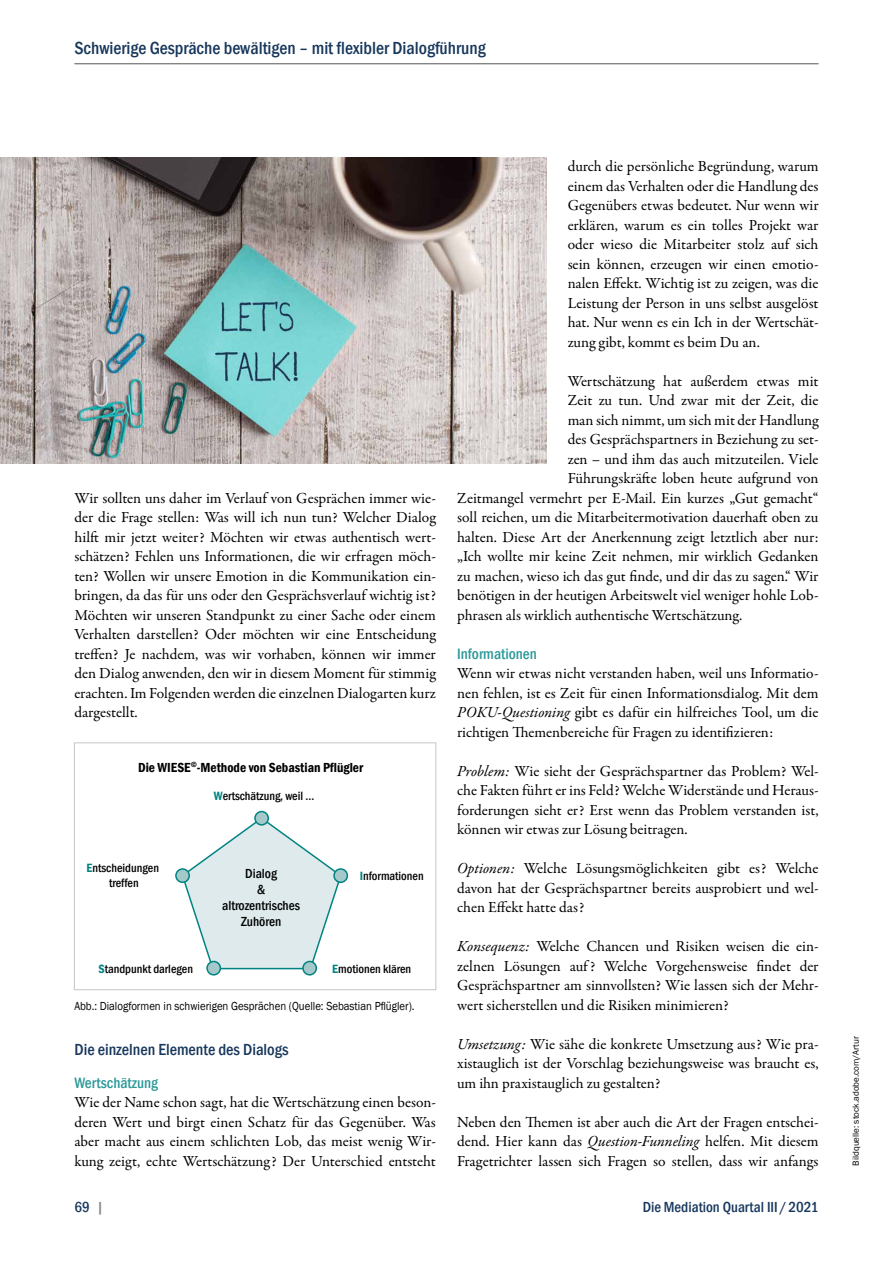
<style>
.page{position:relative;width:893px;height:1263px;background:#fff}
.page>*{position:absolute;margin:0;border:0;box-sizing:border-box;transform-origin:0 0}
.t1{font:500 condensed 18px "Franklin Gothic";color:#17375c}
.t2{font:500 condensed 16.5px "Franklin Gothic";color:#17375c}
.t3{font:15.45px/19.5px "Garamond Premr Pro";color:#000;text-align:justify}
.t4{font:500 condensed 15.45px "Franklin Gothic";color:#2c9898}
.t5{font:500 condensed 15px "Franklin Gothic";color:#17375c}
.t6{font:600 condensed 13.5px "Franklin Gothic";color:#000}
.t7{font:500 condensed 13.5px/15.9px "Franklin Gothic";color:#000;text-align:center}
.t8{font:500 condensed 12.3px/14.9px "Franklin Gothic";color:#000;text-align:center}
.t9{font:12px "Franklin Gothic";color:#000;scale:.9 1}
.t10{font:9px "Franklin Gothic";color:#000}
.s1{font-weight:600;color:#008482}
.s2{font-style:italic}
.s3{color:#868786}
</style>
<div class="page">
<hr style="left:74px;top:63px;width:745px;height:1px;background:#565655">
<img style="left:0;top:157px;width:546px;height:307px">
<svg style="left:184px;top:821px;width:155px;height:149px"></svg>
<div style="left:176px;top:869px;width:13px;height:13px;background:#a5c9ca;border-radius:50%"></div>
<div style="left:175px;top:868px;width:15px;height:15px;border:2px solid #008482;border-radius:50%"></div>
<div style="left:255px;top:811px;width:13px;height:14px;background:#a5c9ca;border-radius:50%"></div>
<div style="left:254px;top:811px;width:15px;height:14px;border:2px solid #008482;border-radius:50%"></div>
<div style="left:334px;top:869px;width:13px;height:13px;background:#a5c9ca;border-radius:50%"></div>
<div style="left:333px;top:868px;width:15px;height:15px;border:2px solid #008482;border-radius:50%"></div>
<div style="left:303px;top:961px;width:13px;height:14px;background:#a5c9ca;border-radius:50%"></div>
<div style="left:302px;top:961px;width:15px;height:14px;border:2px solid #008482;border-radius:50%"></div>
<div style="left:207px;top:961px;width:13px;height:14px;background:#a5c9ca;border-radius:50%"></div>
<div style="left:206px;top:961px;width:15px;height:14px;border:2px solid #008482;border-radius:50%"></div>
<div style="left:74px;top:742px;width:362px;height:248px;border:1px solid #c5c6c6"></div>
<p class="t1" style="left:74px;top:36px;width:413px">Schwierige Gespräche bewältigen – mit flexibler Dialogführung</p>
<p class="t3" style="left:74px;top:488px;width:363px">Wir sollten uns daher im Verlauf von Gesprächen immer wie&shy;der die Frage stellen: Was will ich nun tun? Welcher Dialog hilft mir jetzt weiter? Möchten wir etwas authentisch wert&shy;schätzen? Fehlen uns Informationen, die wir erfragen möch&shy;ten? Wollen wir unsere Emotion in die Kommunikation ein&shy;bringen, da das für uns oder den Gesprächsverlauf wichtig ist?<br>Möchten wir unseren Standpunkt zu einer Sache oder einem Verhalten darstellen? Oder möchten wir eine Entscheidung treffen? Je nachdem, was wir vorhaben, können wir immer den Dialog anwenden, den wir in diesem Moment für stimmig erachten. Im Folgenden werden die einzelnen Dialogarten kurz dargestellt.</p>
<p class="t6" style="left:138px;top:758px;width:227px">Die WIESE<sup>©</sup>-Methode von Sebastian Pflügler</p>
<p class="t8" style="left:214px;top:789px;width:102px"><span class="s1">W</span>ertschätzung, weil ...</p>
<p class="t8" style="left:87px;top:861px;width:74px"><span class="s1">E</span>ntscheidungen treffen</p>
<p class="t8" style="left:360px;top:868px;width:65px"><span class="s1">I</span>nformationen</p>
<p class="t7" style="left:222px;top:866px;width:80px">Dialog<br>&amp; altrozentrisches<br>Zuhören</p>
<p class="t8" style="left:98px;top:961px;width:96px"><span class="s1">S</span>tandpunkt darlegen</p>
<p class="t8" style="left:332px;top:961px;width:80px"><span class="s1">E</span>motionen klären</p>
<p class="t9" style="left:74px;top:998px;width:380px">Abb.: Dialogformen in schwierigen Gesprächen (Quelle: Sebastian Pflügler).</p>
<p class="t2" style="left:74px;top:1038px;width:216px">Die einzelnen Elemente des Dialogs</p>
<p class="t4" style="left:74px;top:1072px;width:85px">Wertschätzung</p>
<p class="t3" style="left:74px;top:1093px;width:363px">Wie der Name schon sagt, hat die Wertschätzung einen beson&shy;deren Wert und birgt einen Schatz für das Gegenüber. Was aber macht aus einem schlichten Lob, das meist wenig Wir&shy;kung zeigt, echte Wertschätzung? Der Unterschied entsteht</p>
<p class="t3" style="left:568px;top:157px;width:252px">durch die persönliche Begründung, warum einem das Verhalten oder die Handlung des Gegenübers etwas bedeutet. Nur wenn wir erklären, warum es ein tolles Projekt war oder wieso die Mitarbeiter stolz auf sich sein können, erzeugen wir einen emotio&shy;nalen Effekt. Wichtig ist zu zeigen, was die Leistung der Person in uns selbst ausgelöst hat. Nur wenn es ein Ich in der Wertschät&shy;zung gibt, kommt es beim Du an.</p>
<p class="t3" style="left:568px;top:371px;width:252px">Wertschätzung hat außerdem etwas mit</p>
<p class="t3" style="left:568px;top:391px;width:252px">Zeit zu tun. Und zwar mit der Zeit, die</p>
<p class="t3" style="left:568px;top:410px;width:252px">man sich nimmt, um sich mit der Handlung</p>
<p class="t3" style="left:568px;top:430px;width:252px">des Gesprächspartners in Beziehung zu set-</p>
<p class="t3" style="left:568px;top:449px;width:252px">zen – und ihm das auch mitzuteilen. Viele</p>
<p class="t3" style="left:568px;top:469px;width:252px">Führungskräfte loben heute aufgrund von</p>
<p class="t3" style="left:457px;top:488px;width:363px">Zeitmangel vermehrt per E-Mail. Ein kurzes „Gut gemacht“</p>
<p class="t3" style="left:457px;top:508px;width:363px">soll reichen, um die Mitarbeitermotivation dauerhaft oben zu</p>
<p class="t3" style="left:457px;top:527px;width:363px">halten. Diese Art der Anerkennung zeigt letztlich aber nur:</p>
<p class="t3" style="left:457px;top:547px;width:363px">„Ich wollte mir keine Zeit nehmen, mir wirklich Gedanken</p>
<p class="t3" style="left:457px;top:566px;width:363px">zu machen, wieso ich das gut finde, und dir das zu sagen.“ Wir</p>
<p class="t3" style="left:457px;top:586px;width:363px">benötigen in der heutigen Arbeitswelt viel weniger hohle Lob-</p>
<p class="t3" style="left:457px;top:605px;width:287px">phrasen als wirklich authentische Wertschätzung.</p>
<p class="t4" style="left:457px;top:643px;width:81px">Informationen</p>
<p class="t3" style="left:457px;top:664px;width:363px">Wenn wir etwas nicht verstanden haben, weil uns Informatio&shy;nen fehlen, ist es Zeit für einen Informationsdialog. Mit dem <span class="s2">POKU-Questioning</span> gibt es dafür ein hilfreiches Tool, um die richtigen Themenbereiche für Fragen zu identifizieren:</p>
<p class="t3" style="left:457px;top:761px;width:363px"><span class="s2">Problem:</span> Wie sieht der Gesprächspartner das Problem? Wel&shy;che Fakten führt er ins Feld? Welche Widerstände und Heraus&shy;forderungen sieht er? Erst wenn das Problem verstanden ist, können wir etwas zur Lösung beitragen.</p>
<p class="t3" style="left:457px;top:859px;width:363px"><span class="s2">Optionen:</span> Welche Lösungsmöglichkeiten gibt es? Welche davon hat der Gesprächspartner bereits ausprobiert und wel&shy;chen Effekt hatte das?</p>
<p class="t3" style="left:457px;top:937px;width:363px"><span class="s2">Konsequenz:</span> Welche Chancen und Risiken weisen die ein&shy;zelnen Lösungen auf ? Welche Vorgehensweise findet der Gesprächspartner am sinnvollsten? Wie lassen sich der Mehr&shy;wert sicherstellen und die Risiken minimieren?</p>
<p class="t3" style="left:457px;top:1034px;width:363px"><span class="s2">Umsetzung:</span> Wie sähe die konkrete Umsetzung aus? Wie pra&shy;xistauglich ist der Vorschlag beziehungsweise was braucht es, um ihn praxistauglich zu gestalten?</p>
<p class="t3" style="left:457px;top:1112px;width:363px">Neben den Themen ist aber auch die Art der Fragen entschei&shy;dend. Hier kann das <span class="s2">Question-Funneling</span> helfen. Mit diesem Fragetrichter lassen sich Fragen so stellen, dass wir anfangs</p>
<p class="t5" style="left:74px;top:1197px;width:31px">69 <span class="s3">|</span></p>
<p class="t5" style="left:643px;top:1197px;width:177px">Die Mediation Quartal III /2021</p>
<p class="t10" style="left:850px;top:1165px;width:131px;rotate:-90deg">Bildquelle: stock.adobe.com/Artur</p>
</div>
